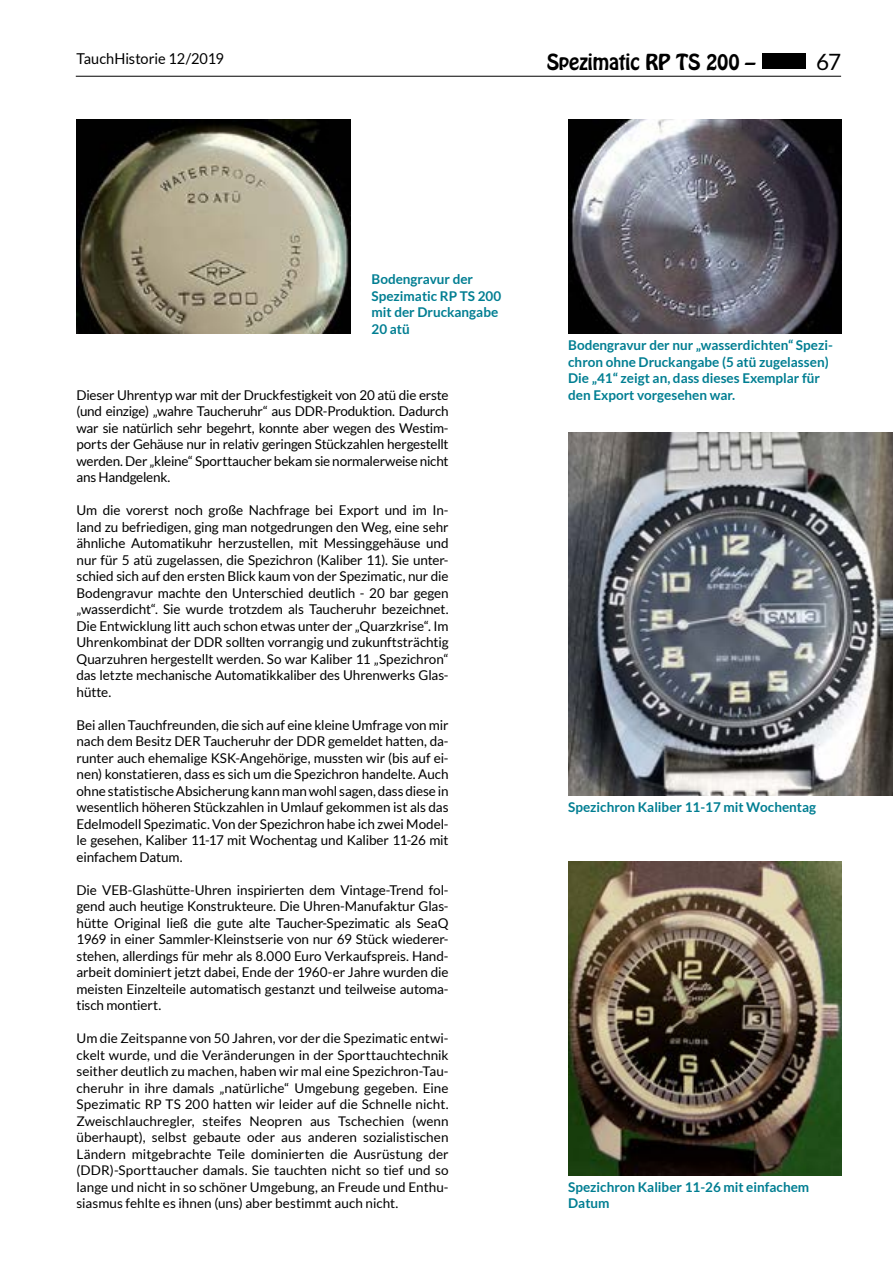
<style>
.page{position:relative;width:893px;height:1263px;background:#fff}
.page>*{position:absolute;margin:0;border:0;box-sizing:border-box;transform-origin:0 0}
.t1{font:22.5px "Lato";color:#000}
.t2{font:19.5px "Hobo Std";letter-spacing:-.015em;color:#000}
.t3{font:15px "Lato";color:#000}
.t4{font:13.5px/16.5px "Lato";letter-spacing:-.01em;color:#000;text-align:justify}
.t5{font:700 13.5px/16.5px "Lato";color:#007e92}
.t6{font:13.35px/16.5px "Lato";letter-spacing:.005em;color:#000;text-align:justify}
</style>
<div class="page">
<hr style="left:76px;top:76px;width:765px;height:1px;background:#000">
<div style="left:762px;top:53px;width:43px;height:16px;background:#000"></div>
<img style="left:77px;top:119px;width:273px;height:215px">
<img style="left:568px;top:119px;width:274px;height:215px">
<img style="left:568px;top:433px;width:325px;height:363px">
<img style="left:568px;top:862px;width:274px;height:313px">
<p class="t3" style="left:77px;top:50px;width:149px">TauchHistorie 12/2019</p>
<h2 class="t2" style="left:547px;top:48px;width:210px">Spezimatic RP TS 200 –</h2>
<h1 class="t1" style="left:816px;top:49px;width:27px">67</h1>
<p class="t5" style="left:372px;top:271px;width:131px">Bodengravur der<br>Spezimatic RP TS 200 mit der Druckangabe<br>20 atü</p>
<p class="t4" style="left:77px;top:386px;width:374px">Dieser Uhrentyp war mit der Druckfestigkeit von 20 atü die erste (und einzige) „wahre Taucheruhr“ aus DDR-Produktion. Dadurch war sie natürlich sehr begehrt, konnte aber wegen des Westim&shy;ports der Gehäuse nur in relativ geringen Stückzahlen hergestellt werden. Der „kleine“ Sporttaucher bekam sie normalerweise nicht ans Handgelenk.</p>
<p class="t4" style="left:77px;top:502px;width:374px">Um die vorerst noch große Nachfrage bei Export und im In&shy;land zu befriedigen, ging man notgedrungen den Weg, eine sehr ähnliche Automatikuhr herzustellen, mit Messinggehäuse und nur für 5 atü zugelassen, die Spezichron (Kaliber 11). Sie unter&shy;schied sich auf den ersten Blick kaum von der Spezimatic, nur die Bodengravur machte den Unterschied deutlich - 20 bar gegen „wasserdicht“. Sie wurde trotzdem als Taucheruhr bezeichnet.<br>Die Entwicklung litt auch schon etwas unter der „Quarzkrise“. Im Uhrenkombinat der DDR sollten vorrangig und zukunftsträchtig Quarzuhren hergestellt werden. So war Kaliber 11 „Spezichron“ das letzte mechanische Automatikkaliber des Uhrenwerks Glas&shy;hütte.</p>
<p class="t4" style="left:77px;top:716px;width:374px">Bei allen Tauchfreunden, die sich auf eine kleine Umfrage von mir nach dem Besitz DER Taucheruhr der DDR gemeldet hatten, da&shy;runter auch ehemalige KSK-Angehörige, mussten wir (bis auf ei&shy;nen) konstatieren, dass es sich um die Spezichron handelte. Auch ohne statistische Absicherung kann man wohl sagen, dass diese in wesentlich höheren Stückzahlen in Umlauf gekommen ist als das Edelmodell Spezimatic. Von der Spezichron habe ich zwei Model&shy;le gesehen, Kaliber 11-17 mit Wochentag und Kaliber 11-26 mit einfachem Datum.</p>
<p class="t4" style="left:77px;top:881px;width:374px">Die VEB-Glashütte-Uhren inspirierten dem Vintage-Trend fol&shy;gend auch heutige Konstrukteure. Die Uhren-Manufaktur Glas&shy;hütte Original ließ die gute alte Taucher-Spezimatic als SeaQ 1969 in einer Sammler-Kleinstserie von nur 69 Stück wiederer&shy;stehen, allerdings für mehr als 8.000 Euro Verkaufspreis. Hand&shy;arbeit dominiert jetzt dabei, Ende der 1960-er Jahre wurden die meisten Einzelteile automatisch gestanzt und teilweise automa&shy;tisch montiert.</p>
<p class="t6" style="left:77px;top:1030px;width:374px">Um die Zeitspanne von 50 Jahren, vor der die Spezimatic entwi&shy;ckelt wurde, und die Veränderungen in der Sporttauchtechnik seither deutlich zu machen, haben wir mal eine Spezichron-Tau&shy;cheruhr in ihre damals „natürliche“ Umgebung gegeben. Eine Spezimatic RP TS 200 hatten wir leider auf die Schnelle nicht.<br>Zweischlauchregler, steifes Neopren aus Tschechien (wenn überhaupt), selbst gebaute oder aus anderen sozialistischen Ländern mitgebrachte Teile dominierten die Ausrüstung der (DDR)-Sporttaucher damals. Sie tauchten nicht so tief und so lange und nicht in so schöner Umgebung, an Freude und Enthu&shy;siasmus fehlte es ihnen (uns) aber bestimmt auch nicht.</p>
<p class="t5" style="left:568px;top:337px;width:266px">Bodengravur der nur „wasserdichten“ Spezi&shy;chron ohne Druckangabe (5 atü zugelassen)<br>Die „41“ zeigt an, dass dieses Exemplar für den Export vorgesehen war.</p>
<p class="t5" style="left:568px;top:799px;width:249px">Spezichron Kaliber 11-17 mit Wochentag</p>
<p class="t5" style="left:568px;top:1178px;width:243px">Spezichron Kaliber 11-26 mit einfachem<br>Datum</p>
</div>
